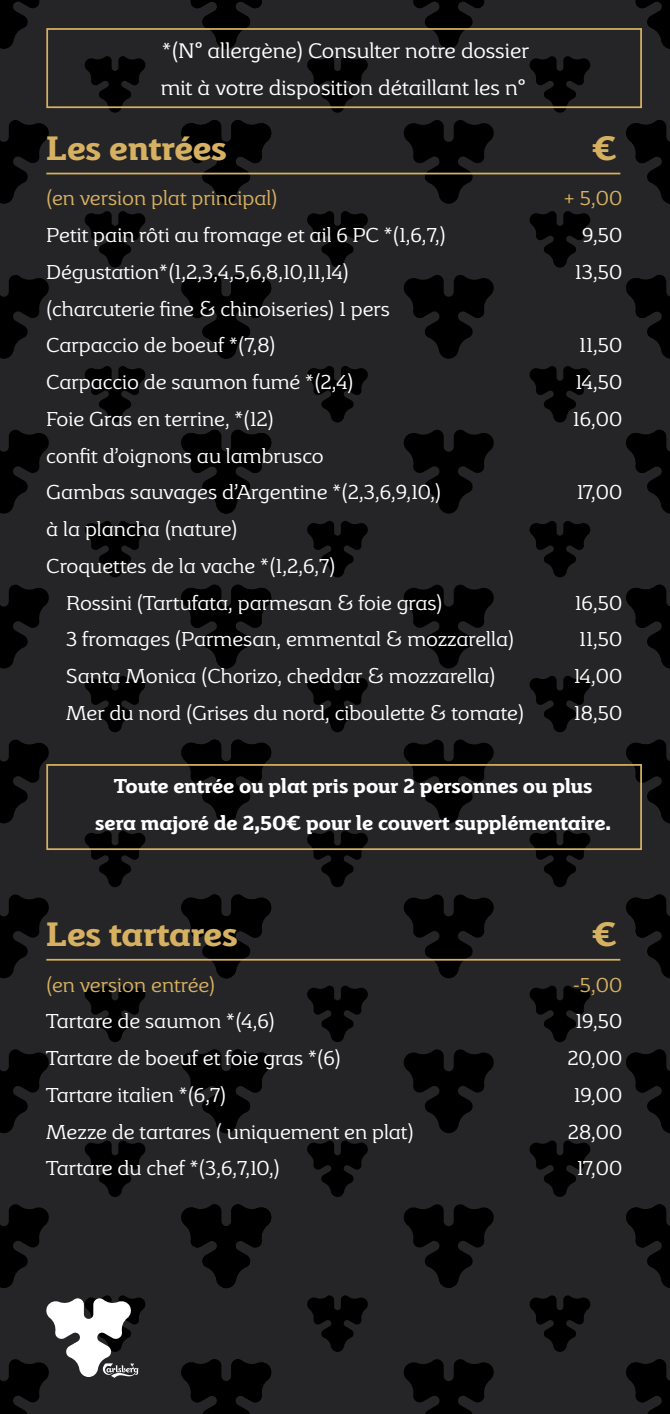
<style>
.page{position:relative;width:670px;height:1414px;background:#252426}
.page>*{position:absolute;margin:0;border:0;box-sizing:border-box;transform-origin:0 0}
.t1{font:700 32.38px "Carlsberg";letter-spacing:-.01em;color:#d6b161}
.t2{font:20.12px/36.8px "Carlsberg";color:#fff}
.t3{font:19.25px/36.8px "Carlsberg";color:#fff}
.t4{font:700 19.25px/36.8px "Carlsberg";color:#fff;text-align:center}
.t5{font:19.25px "Carlsberg";color:#d6b161}
</style>
<div class="page">
<svg style="left:626px;top:1359px;width:44px;height:55px"></svg>
<svg style="left:529px;top:1295px;width:62px;height:57px"></svg>
<svg style="left:307px;top:1295px;width:61px;height:57px"></svg>
<svg style="left:403px;top:1359px;width:91px;height:55px"></svg>
<svg style="left:626px;top:1204px;width:44px;height:84px"></svg>
<svg style="left:626px;top:1049px;width:44px;height:84px"></svg>
<svg style="left:529px;top:985px;width:62px;height:57px"></svg>
<svg style="left:529px;top:1140px;width:62px;height:57px"></svg>
<svg style="left:307px;top:985px;width:61px;height:57px"></svg>
<svg style="left:307px;top:1140px;width:61px;height:57px"></svg>
<svg style="left:403px;top:1204px;width:91px;height:84px"></svg>
<svg style="left:403px;top:1049px;width:91px;height:84px"></svg>
<svg style="left:626px;top:894px;width:44px;height:84px"></svg>
<svg style="left:626px;top:739px;width:44px;height:84px"></svg>
<svg style="left:529px;top:676px;width:62px;height:56px"></svg>
<svg style="left:529px;top:831px;width:62px;height:56px"></svg>
<svg style="left:307px;top:676px;width:61px;height:56px"></svg>
<svg style="left:307px;top:831px;width:61px;height:56px"></svg>
<svg style="left:402px;top:894px;width:93px;height:84px"></svg>
<svg style="left:403px;top:739px;width:91px;height:84px"></svg>
<svg style="left:626px;top:585px;width:44px;height:83px"></svg>
<svg style="left:626px;top:430px;width:44px;height:84px"></svg>
<svg style="left:529px;top:366px;width:62px;height:56px"></svg>
<svg style="left:529px;top:521px;width:62px;height:56px"></svg>
<svg style="left:307px;top:366px;width:61px;height:56px"></svg>
<svg style="left:307px;top:521px;width:61px;height:56px"></svg>
<svg style="left:403px;top:585px;width:91px;height:83px"></svg>
<svg style="left:403px;top:430px;width:91px;height:84px"></svg>
<svg style="left:626px;top:275px;width:44px;height:84px"></svg>
<svg style="left:626px;top:120px;width:44px;height:84px"></svg>
<svg style="left:529px;top:56px;width:62px;height:57px"></svg>
<svg style="left:529px;top:211px;width:61px;height:57px"></svg>
<svg style="left:306px;top:56px;width:62px;height:57px"></svg>
<svg style="left:307px;top:211px;width:61px;height:57px"></svg>
<svg style="left:403px;top:275px;width:91px;height:84px"></svg>
<svg style="left:402px;top:120px;width:93px;height:84px"></svg>
<svg style="left:635px;top:0;width:35px;height:49px"></svg>
<svg style="left:413px;top:0;width:72px;height:49px"></svg>
<svg style="left:181px;top:1359px;width:91px;height:55px"></svg>
<svg style="left:181px;top:1204px;width:91px;height:84px"></svg>
<svg style="left:181px;top:1049px;width:91px;height:84px"></svg>
<svg style="left:84px;top:985px;width:62px;height:57px"></svg>
<svg style="left:84px;top:1140px;width:62px;height:57px"></svg>
<svg style="left:0;top:1204px;width:49px;height:84px"></svg>
<svg style="left:0;top:1049px;width:49px;height:84px"></svg>
<svg style="left:180px;top:894px;width:92px;height:84px"></svg>
<svg style="left:181px;top:739px;width:91px;height:84px"></svg>
<svg style="left:84px;top:676px;width:62px;height:56px"></svg>
<svg style="left:84px;top:831px;width:62px;height:56px"></svg>
<svg style="left:0;top:894px;width:50px;height:84px"></svg>
<svg style="left:0;top:739px;width:49px;height:84px"></svg>
<svg style="left:181px;top:585px;width:91px;height:83px"></svg>
<svg style="left:181px;top:430px;width:91px;height:84px"></svg>
<svg style="left:84px;top:366px;width:62px;height:56px"></svg>
<svg style="left:84px;top:521px;width:62px;height:56px"></svg>
<svg style="left:0;top:585px;width:49px;height:83px"></svg>
<svg style="left:0;top:430px;width:49px;height:84px"></svg>
<svg style="left:181px;top:275px;width:91px;height:84px"></svg>
<svg style="left:180px;top:120px;width:92px;height:84px"></svg>
<svg style="left:84px;top:56px;width:62px;height:57px"></svg>
<svg style="left:84px;top:211px;width:62px;height:57px"></svg>
<svg style="left:0;top:275px;width:49px;height:84px"></svg>
<svg style="left:0;top:120px;width:50px;height:84px"></svg>
<svg style="left:190px;top:0;width:72px;height:49px"></svg>
<svg style="left:0;top:0;width:40px;height:49px"></svg>
<hr style="left:46px;top:173px;width:574px;height:1px;background:#d6b161">
<hr style="left:46px;top:959px;width:574px;height:1px;background:#d6b161">
<svg style="left:0;top:1295px;width:146px;height:119px"></svg>
<div style="left:46px;top:28px;width:596px;height:80px;border:2px solid #d6b161"></div>
<div style="left:46px;top:764px;width:596px;height:86px;border:2px solid #d6b161"></div>
<p class="t2" style="left:161px;top:32px;width:370px">*(N° allergène) Consulter notre dossier mit à votre disposition détaillant les n°</p>
<h1 class="t1" style="left:46px;top:128px;width:182px">Les entrées</h1>
<h1 class="t1" style="left:592px;top:128px;width:26px">€</h1>
<p class="t5" style="left:46px;top:187px;width:233px">(en version plat principal)</p>
<p class="t5" style="left:563px;top:187px;width:60px">+ 5,00</p>
<p class="t3" style="left:46px;top:216px;width:401px">Petit pain rôti au fromage et ail 6 PC *(1,6,7,)</p>
<p class="t3" style="left:582px;top:216px;width:42px">9,50</p>
<p class="t3" style="left:46px;top:253px;width:304px">Dégustation*(1,2,3,4,5,6,8,10,11,14)</p>
<p class="t3" style="left:575px;top:253px;width:49px">13,50</p>
<p class="t3" style="left:46px;top:290px;width:345px">(charcuterie fine &amp; chinoiseries) 1 pers<br>Carpaccio de boeuf *(7,8)</p>
<p class="t3" style="left:579px;top:327px;width:45px">11,50</p>
<p class="t3" style="left:46px;top:363px;width:309px">Carpaccio de saumon fumé *(2,4)</p>
<p class="t3" style="left:575px;top:363px;width:48px">14,50</p>
<p class="t3" style="left:46px;top:400px;width:229px">Foie Gras en terrine, *(12)</p>
<p class="t3" style="left:573px;top:400px;width:51px">16,00</p>
<p class="t3" style="left:46px;top:437px;width:396px">confit d’oignons au lambrusco<br>Gambas sauvages d’Argentine *(2,3,6,9,10,)</p>
<p class="t3" style="left:577px;top:474px;width:47px">17,00</p>
<p class="t3" style="left:46px;top:510px;width:193px">à la plancha (nature)</p>
<p class="t3" style="left:46px;top:547px;width:291px">Croquettes de la vache *(1,2,6,7)</p>
<p class="t3" style="left:66px;top:584px;width:378px">Rossini (Tartufata, parmesan &amp; foie gras)</p>
<p class="t3" style="left:574px;top:584px;width:49px">16,50</p>
<p class="t3" style="left:66px;top:621px;width:449px">3 fromages (Parmesan, emmental &amp; mozzarella)</p>
<p class="t3" style="left:579px;top:621px;width:45px">11,50</p>
<p class="t3" style="left:66px;top:657px;width:431px">Santa Monica (Chorizo, cheddar &amp; mozzarella)</p>
<p class="t3" style="left:573px;top:657px;width:50px">14,00</p>
<p class="t3" style="left:66px;top:694px;width:459px">Mer du nord (Grises du nord, ciboulette &amp; tomate)</p>
<p class="t3" style="left:574px;top:694px;width:50px">18,50</p>
<p class="t4" style="left:95px;top:768px;width:517px">Toute entrée ou plat pris pour 2 personnes ou plus sera majoré de 2,50€ pour le couvert supplémentaire.</p>
<h1 class="t1" style="left:46px;top:914px;width:193px">Les tartares</h1>
<h1 class="t1" style="left:592px;top:914px;width:26px">€</h1>
<p class="t5" style="left:46px;top:973px;width:170px">(en version entrée)</p>
<p class="t5" style="left:573px;top:973px;width:51px">-5,00</p>
<p class="t3" style="left:46px;top:1003px;width:230px">Tartare de saumon *(4,6)</p>
<p class="t3" style="left:575px;top:1003px;width:48px">19,50</p>
<p class="t3" style="left:46px;top:1039px;width:296px">Tartare de boeuf et foie gras *(6)</p>
<p class="t3" style="left:567px;top:1039px;width:56px">20,00</p>
<p class="t3" style="left:46px;top:1076px;width:182px">Tartare italien *(6,7)</p>
<p class="t3" style="left:574px;top:1076px;width:50px">19,00</p>
<p class="t3" style="left:46px;top:1113px;width:369px">Mezze de tartares ( uniquement en plat)</p>
<p class="t3" style="left:568px;top:1113px;width:56px">28,00</p>
<p class="t3" style="left:46px;top:1150px;width:235px">Tartare du chef *(3,6,7,10,)</p>
<p class="t3" style="left:577px;top:1150px;width:47px">17,00</p>
</div>
